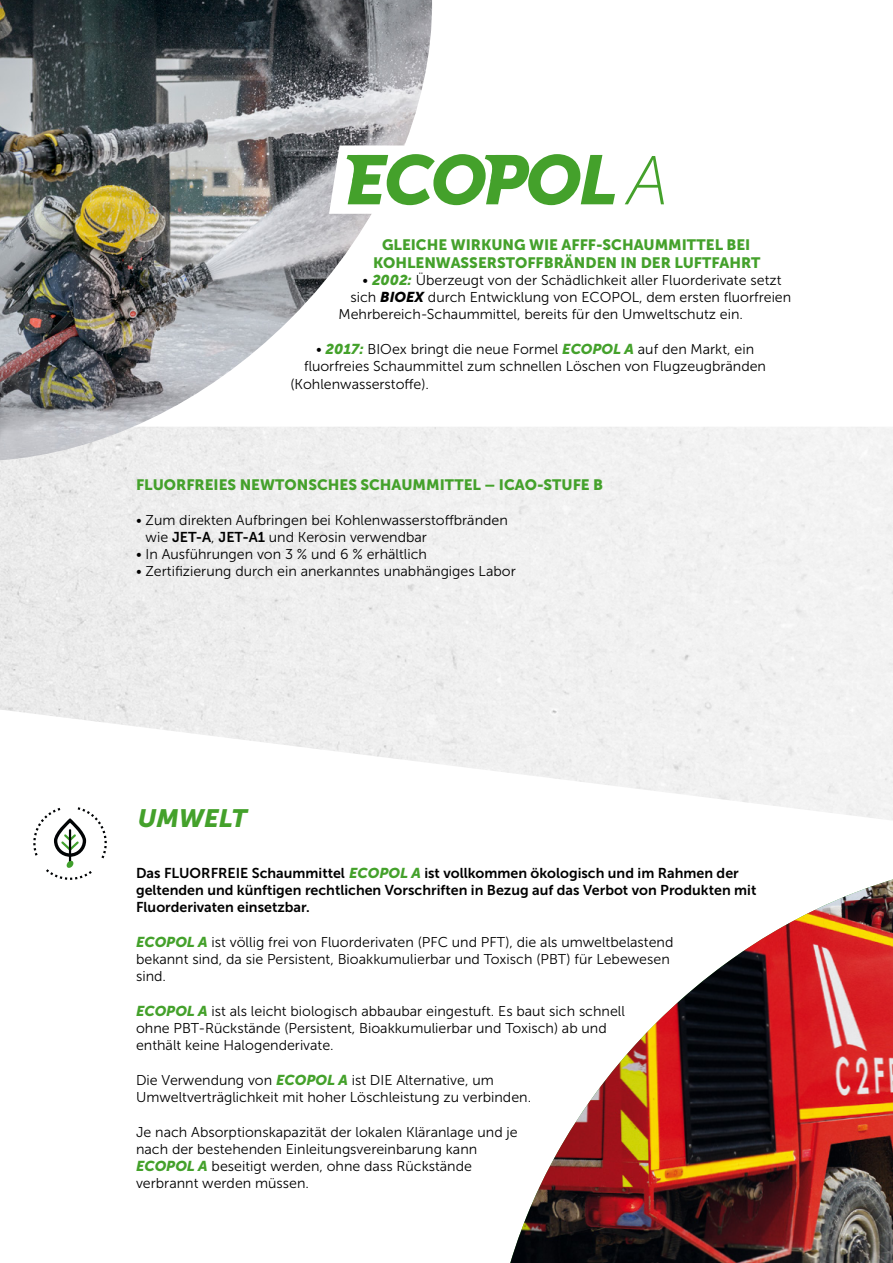
<style>
.page{position:relative;width:893px;height:1263px;background:#fff}
.page>*{position:absolute;margin:0;border:0;box-sizing:border-box;transform-origin:0 0}
.t1{font:italic 24.9px "Museo Sans 900";color:#44a12b}
.t2{font:15px/17.2px "Museo Sans 900";color:#44a12b;text-align:center}
.t3{font:14.25px/17.2px "Museo Sans 300";color:#000}
.t4{font:14.25px/17.2px "Museo Sans 700";color:#000}
.s1{font-family:"Museo Sans 900";font-style:italic;color:#44a12b}
.s2{font-family:"Museo Sans 900";font-style:italic}
.s3{font-family:"Museo Sans 700"}
</style>
<div class="page">
<img style="left:0;top:427px;width:893px;height:375px">
<img style="left:0;top:0;width:433px;height:460px">
<svg style="left:747px;top:802px;width:146px;height:18px;fill:#f5f5f5"></svg>
<img style="left:510px;top:879px;width:383px;height:384px">
<svg style="left:33px;top:807px;width:74px;height:73px"></svg>
<svg style="left:329px;top:145px;width:286px;height:69px"></svg>
<svg style="left:625px;top:156px;width:39px;height:48px"></svg>
<p class="t2" style="left:373px;top:236px;width:389px">GLEICHE WIRKUNG WIE AFFF-SCHAUMMITTEL BEI<br>KOHLENWASSERSTOFFBRÄNDEN IN DER LUFTFAHRT</p>
<p class="t3" style="left:362px;top:272px;width:420px">• <span class="s1">2002:</span> Überzeugt von der Schädlichkeit aller Fluorderivate setzt</p>
<p class="t3" style="left:350px;top:289px;width:442px">sich <span class="s2">BIOEX</span> durch Entwicklung von ECOPOL, dem ersten fluorfreien</p>
<p class="t3" style="left:338px;top:306px;width:406px">Mehrbereich-Schaummittel, bereits für den Umweltschutz ein.</p>
<p class="t3" style="left:316px;top:341px;width:440px">• <span class="s1">2017:</span> BIOex bringt die neue Formel <span class="s1">ECOPOL A</span> auf den Markt, ein</p>
<p class="t3" style="left:304px;top:358px;width:464px">fluorfreies Schaummittel zum schnellen Löschen von Flugzeugbränden</p>
<p class="t3" style="left:290px;top:375px;width:140px">(Kohlenwasserstoffe).</p>
<p class="t2" style="left:136px;top:476px;width:468px">FLUORFREIES NEWTONSCHES SCHAUMMITTEL – ICAO-STUFE B</p>
<p class="t3" style="left:146px;top:511px;width:364px;text-indent:-10px">• Zum direkten Aufbringen bei Kohlenwasserstoffbränden wie <span class="s3">JET-A</span>, <span class="s3">JET-A1</span> und Kerosin verwendbar</p>
<p class="t3" style="left:136px;top:546px;width:292px">• In Ausführungen von 3 % und 6 % erhältlich</p>
<p class="t3" style="left:136px;top:563px;width:381px">• Zertifizierung durch ein anerkanntes unabhängiges Labor</p>
<h1 class="t1" style="left:138px;top:804px;width:111px">UMWELT</h1>
<p class="t4" style="left:136px;top:864px;width:622px">Das FLUORFREIE Schaummittel <span class="s1">ECOPOL A</span> ist vollkommen ökologisch und im Rahmen der geltenden und künftigen rechtlichen Vorschriften in Bezug auf das Verbot von Produkten mit<br>Fluorderivaten einsetzbar.</p>
<p class="t3" style="left:136px;top:933px;width:539px"><span class="s1">ECOPOL A</span> ist völlig frei von Fluorderivaten (PFC und PFT), die als umweltbelastend bekannt sind, da sie Persistent, Bioakkumulierbar und Toxisch (PBT) für Lebewesen sind.</p>
<p class="t3" style="left:136px;top:1002px;width:490px"><span class="s1">ECOPOL A</span> ist als leicht biologisch abbaubar eingestuft. Es baut sich schnell ohne PBT-Rückstände (Persistent, Bioakkumulierbar und Toxisch) ab und enthält keine Halogenderivate.</p>
<p class="t3" style="left:136px;top:1071px;width:397px">Die Verwendung von <span class="s1">ECOPOL A</span> ist DIE Alternative, um<br>Umweltverträglichkeit mit hoher Löschleistung zu verbinden.</p>
<p class="t3" style="left:136px;top:1123px;width:383px">Je nach Absorptionskapazität der lokalen Kläranlage und je nach der bestehenden Einleitungsvereinbarung kann <span class="s1">ECOPOL A</span> beseitigt werden, ohne dass Rückstände verbrannt werden müssen.</p>
</div>
